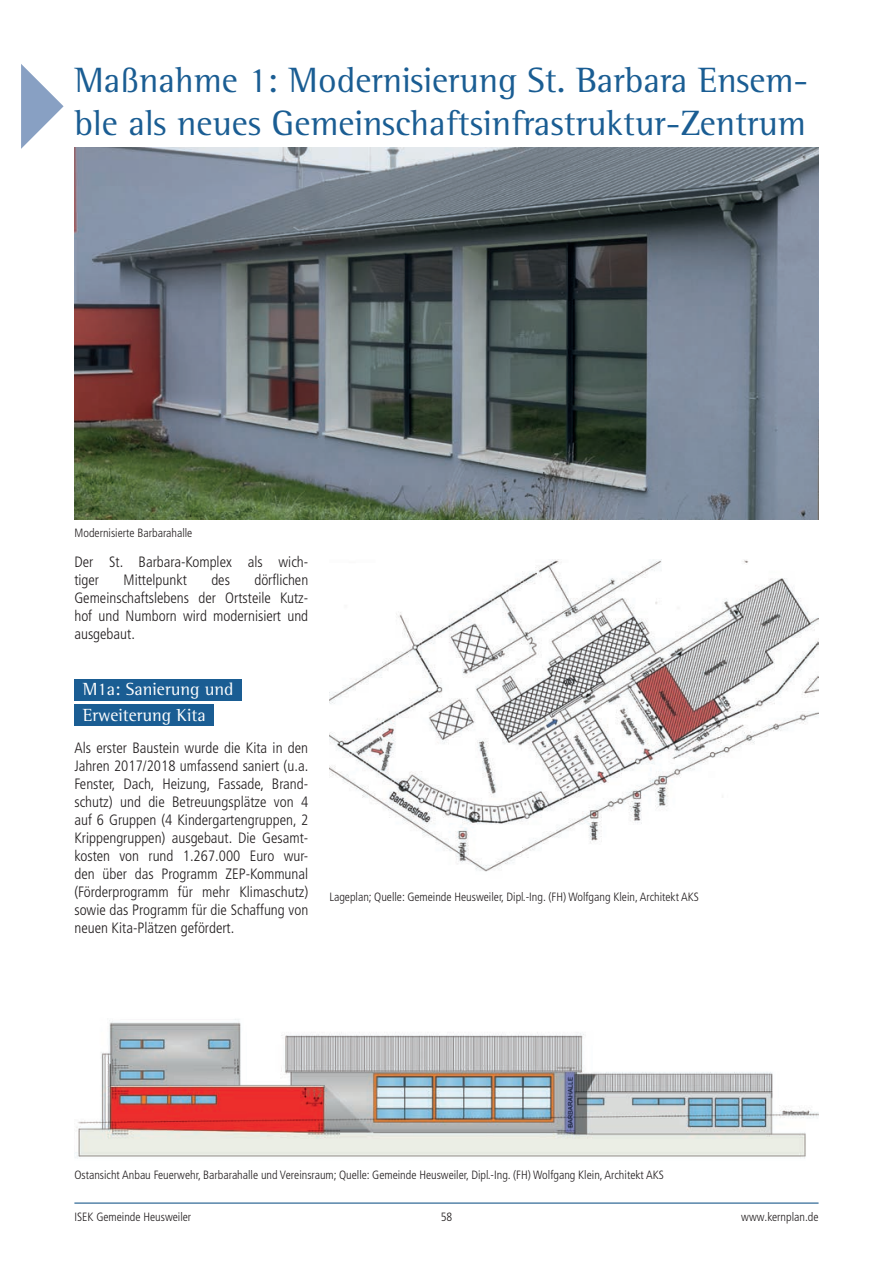
<style>
.page{position:relative;width:893px;height:1263px;background:#fff}
.page>*{position:absolute;margin:0;border:0;box-sizing:border-box;transform-origin:0 0}
.t1{font:36px/43.2px "Rotis Semi Serif Std";color:#1a5d93}
.t2{font:18px/25.8px "Rotis Semi Serif Std";color:#fff}
.t3{font:300 condensed 15px/18px "Frutiger LT Pro";color:#231f20;text-align:justify}
.t4{font:300 condensed 12px "Frutiger LT Pro";color:#231f20}
</style>
<div class="page">
<hr style="left:74px;top:1203px;width:745px;height:1px;background:#00467e">
<svg style="left:21px;top:64px;width:43px;height:85px"></svg>
<div style="left:74px;top:679px;width:168px;height:21px;background:#1a5d93"></div>
<div style="left:74px;top:705px;width:140px;height:21px;background:#1a5d93"></div>
<img style="left:74px;top:148px;width:745px;height:372px">
<img style="left:330px;top:559px;width:489px;height:313px">
<img style="left:75px;top:1019px;width:744px;height:140px">
<h1 class="t1" style="left:74px;top:58px;width:735px">Maßnahme 1: Modernisierung St. Barbara Ensem&shy;ble als neues Gemeinschaftsinfrastruktur-Zentrum</h1>
<p class="t4" style="left:75px;top:526px;width:119px">Modernisierte Barbarahalle</p>
<p class="t3" style="left:74px;top:553px;width:235px">Der St. Barbara-Komplex als wich&shy;tiger</p>
<p class="t3" style="left:74px;top:571px;width:235px;text-indent:180px">dörflichen Gemeinschaftslebens der Ortsteile Kutz&shy;hof und Numborn wird modernisiert und ausgebaut.</p>
<p class="t2" style="left:83px;top:676px;width:152px">M1a: Sanierung und<br>Erweiterung Kita</p>
<p class="t3" style="left:74px;top:739px;width:235px">Als erster Baustein wurde die Kita in den Jahren 2017/2018 umfassend saniert (u.a.<br>Fenster, Dach, Heizung, Fassade, Brand&shy;schutz) und die Betreuungsplätze von 4 auf 6 Gruppen (4 Kindergartengruppen, 2<br>Krippengruppen) ausgebaut. Die Gesamt&shy;kosten von rund 1.267.000 Euro wur&shy;den über das Programm ZEP-Kommunal (Förderprogramm für mehr Klimaschutz) sowie das Programm für die Schaffung von neuen Kita-Plätzen gefördert.</p>
<p class="t3" style="left:124px;top:571px;width:65px">Mittelpunkt</p>
<p class="t3" style="left:211px;top:571px;width:20px">des</p>
<p class="t4" style="left:329px;top:889px;width:371px">Lageplan; Quelle: Gemeinde Heusweiler, Dipl.-Ing. (FH) Wolfgang Klein, Architekt AKS</p>
<p class="t4" style="left:74px;top:1168px;width:591px">Ostansicht Anbau Feuerwehr, Barbarahalle und Vereinsraum; Quelle: Gemeinde Heusweiler, Dipl.-Ing. (FH) Wolfgang Klein, Architekt AKS</p>
<p class="t4" style="left:74px;top:1210px;width:118px">ISEK Gemeinde Heusweiler</p>
<p class="t4" style="left:441px;top:1210px;width:13px">58</p>
<p class="t4" style="left:741px;top:1210px;width:79px">www.kernplan.de</p>
</div>
